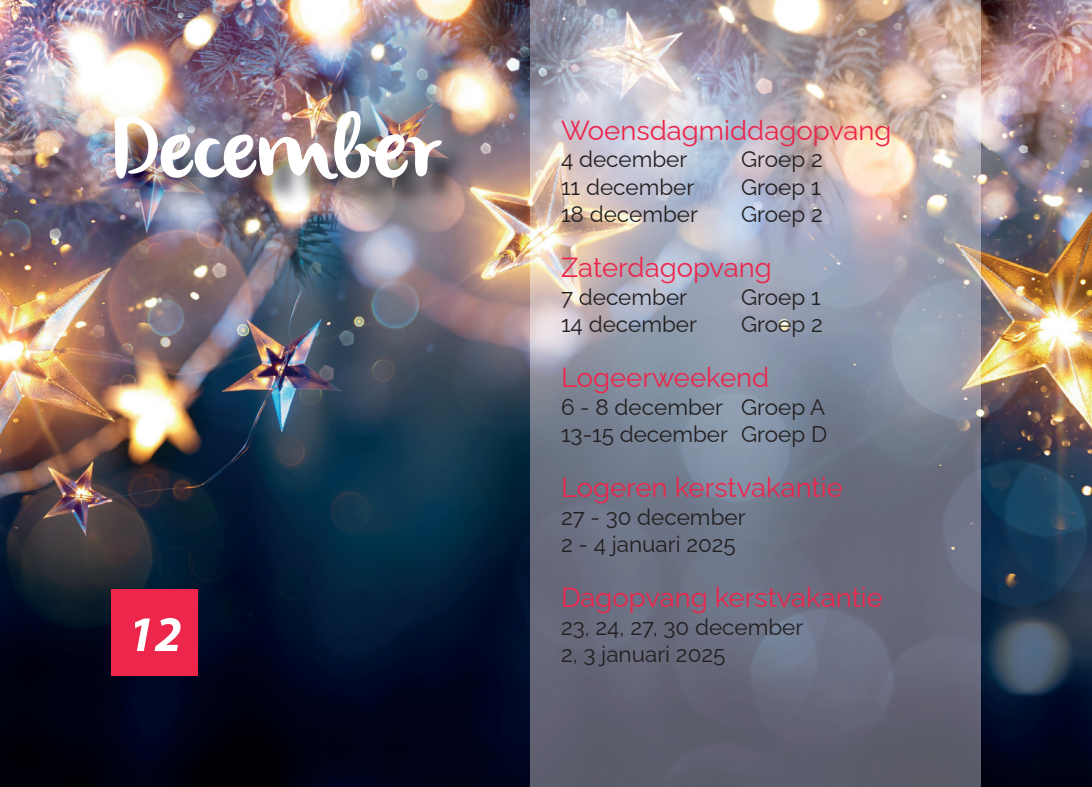
<style>
.page{position:relative;width:1092px;height:787px;background:#fff}
.page>*{position:absolute;margin:0;border:0;box-sizing:border-box;transform-origin:0 0}
.t1{font:87.5px "olivier";color:#fff}
.t2{font:italic 700 50px "Myriad Pro";color:#fff}
.t3{font:27.5px "Raleway";color:#ed264c}
.t4{font:22.5px/27.5px "Raleway";color:#231f20}
</style>
<div class="page">
<img style="left:0;top:0;width:1091px;height:787px">
<img style="left:118px;top:115px;width:354px;height:95px">
<img style="left:531px;top:0;width:449px;height:787px">
<div style="left:111px;top:589px;width:87px;height:86px;background:#ed264c"></div>
<h1 class="t1" style="left:111px;top:98px;width:331px">December</h1>
<p class="t3" style="left:561px;top:108px;width:332px">Woensdagmiddagopvang</p>
<p class="t4" style="left:561px;top:143px;width:128px">4 december</p>
<p class="t4" style="left:741px;top:143px;width:83px">Groep 2</p>
<p class="t4" style="left:561px;top:170px;width:135px">11 december</p>
<p class="t4" style="left:741px;top:170px;width:81px">Groep 1</p>
<p class="t4" style="left:561px;top:198px;width:139px">18 december</p>
<p class="t4" style="left:741px;top:198px;width:83px">Groep 2</p>
<p class="t3" style="left:561px;top:245px;width:212px">Zaterdagopvang</p>
<p class="t4" style="left:561px;top:280px;width:128px">7 december</p>
<p class="t4" style="left:741px;top:280px;width:81px">Groep 1</p>
<p class="t4" style="left:561px;top:308px;width:137px">14 december</p>
<p class="t4" style="left:741px;top:308px;width:83px">Groep 2</p>
<p class="t3" style="left:561px;top:355px;width:210px">Logeerweekend</p>
<p class="t4" style="left:561px;top:390px;width:267px">6 - 8 december Groep A<br>13-15 december Groep D</p>
<p class="t3" style="left:561px;top:465px;width:283px">Logeren kerstvakantie</p>
<p class="t4" style="left:561px;top:500px;width:186px">27 - 30 december<br>2 - 4 januari 2025</p>
<p class="t3" style="left:561px;top:575px;width:323px">Dagopvang kerstvakantie</p>
<p class="t4" style="left:561px;top:610px;width:244px">23, 24, 27, 30 december</p>
<h2 class="t2" style="left:128px;top:601px;width:56px">12</h2>
<p class="t4" style="left:561px;top:638px;width:166px">2, 3 januari 2025</p>
</div>
